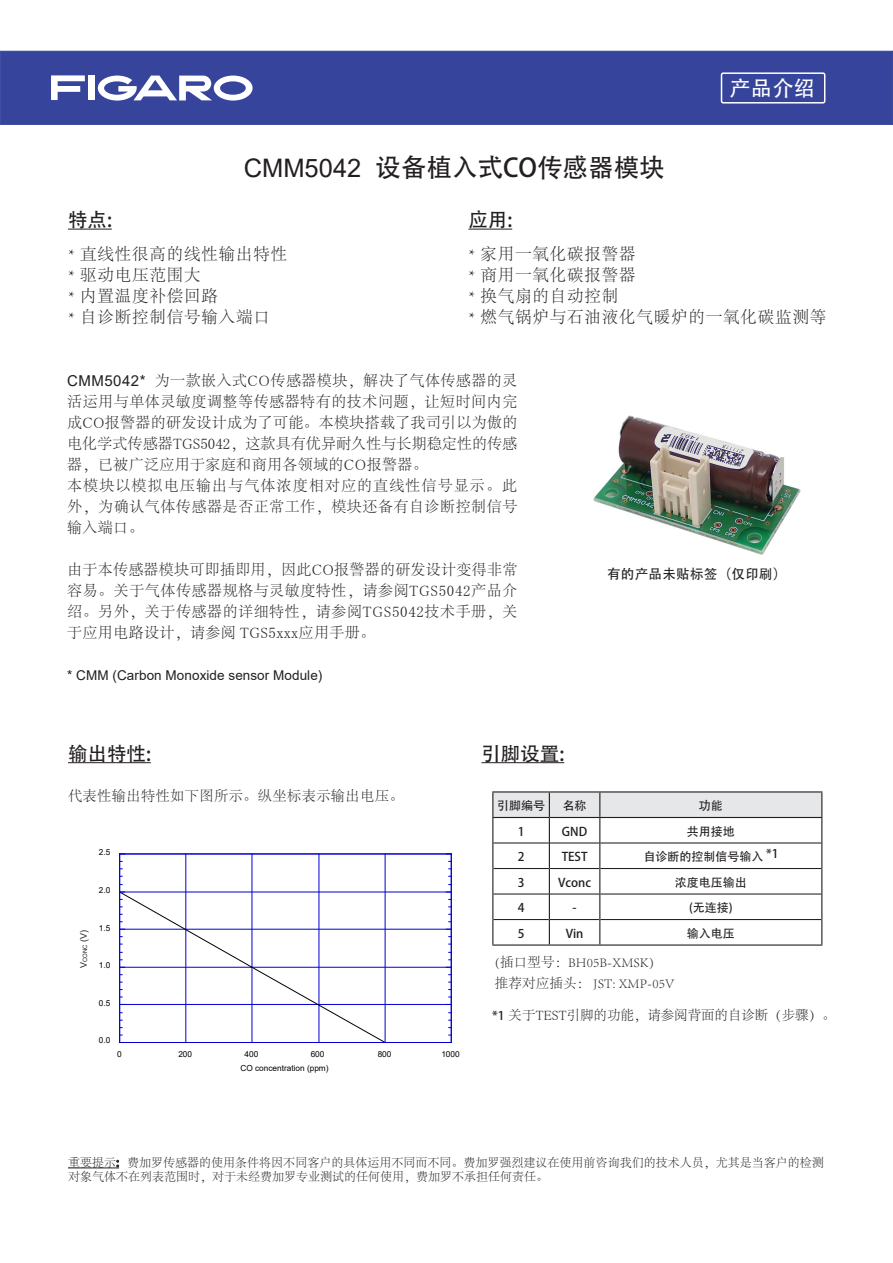
<style>
.page{position:relative;width:893px;height:1263px;background:#fff}
.page>*{position:absolute;margin:0;border:0;box-sizing:border-box;transform-origin:0 0}
.t1{font:25.5px "Adobe Heiti Std";color:#231f20}
.t2{font:21px "Adobe Heiti Std";color:#fff}
.t3{font:19.5px "Adobe Heiti Std";color:#231f20}
.t4{font:300 16.5px "Adobe Song Std";letter-spacing:.05em;color:#231f20}
.t5{font:300 15px/21px "Adobe Song Std";letter-spacing:.035em;color:#231f20;text-align:justify}
.t6{font:300 14.25px "Adobe Song Std";letter-spacing:.025em;color:#231f20}
.t7{font:300 13.5px "Adobe Song Std";letter-spacing:.01em;color:#231f20}
.Default{font:13.5px "Arial";letter-spacing:.005em;color:#231f20}
.t8{font:13.5px "Adobe Heiti Std";letter-spacing:.025em;color:#231f20}
.Body_text{font:300 12px/14.4px "Adobe Song Std";color:#231f20}
.t9{font:12px "Adobe Heiti Std";color:#231f20}
.t10{font:9px "Arial";color:#231f20}
.t11{font:8.25px "Arial";color:#000}
.s1{font-family:"Arial"}
.s2{font-family:"Arial";font-weight:400}
.s3{font-family:"MS P Mincho";font-weight:400}
.s4{font-size:6px}
.s5{font-family:"Adobe Heiti Std";font-weight:400;font-size:12px}
.s6{font-family:"Adobe Heiti Std";font-weight:400}
</style>
<div class="page">
<div style="left:0;top:51px;width:893px;height:74px;background:#36449c;border:1px solid #36449c"></div>
<div style="left:88px;top:75px;width:7px;height:25px;background:#fff"></div>
<svg style="left:51px;top:75px;width:34px;height:25px"></svg>
<svg style="left:98px;top:76px;width:155px;height:25px"></svg>
<div style="left:721px;top:72px;width:104px;height:32px;border:2px solid #fff;border-radius:2px"></div>
<svg style="left:892px;top:51px;width:1px;height:74px"></svg>
<hr style="left:68px;top:1167px;width:51px;height:1px;background:#231f20">
<hr style="left:68px;top:229px;width:44px;height:1px;background:#231f20">
<hr style="left:468px;top:229px;width:44px;height:1px;background:#231f20">
<hr style="left:68px;top:762px;width:83px;height:1px;background:#231f20">
<hr style="left:481px;top:762px;width:83px;height:1px;background:#231f20">
<hr style="left:120px;top:1004px;width:331px;height:1px;background:#0000d4">
<hr style="left:120px;top:967px;width:331px;height:1px;background:#0000d4">
<hr style="left:120px;top:929px;width:331px;height:1px;background:#0000d4">
<hr style="left:120px;top:892px;width:331px;height:1px;background:#0000d4">
<hr style="left:186px;top:854px;width:1px;height:188px;background:#0000d4">
<hr style="left:252px;top:854px;width:1px;height:188px;background:#0000d4">
<hr style="left:319px;top:854px;width:1px;height:188px;background:#0000d4">
<hr style="left:385px;top:854px;width:1px;height:188px;background:#0000d4">
<svg style="left:119px;top:891px;width:267px;height:152px"></svg>
<hr style="left:119px;top:854px;width:1px;height:188px;background:#0000d4">
<hr style="left:451px;top:854px;width:1px;height:188px;background:#0000d4">
<hr style="left:120px;top:1042px;width:331px;height:1px;background:#0000d4">
<hr style="left:120px;top:854px;width:331px;height:1px;background:#0000d4">
<hr style="left:492px;top:944px;width:57px;height:2px;background:#231f20">
<hr style="left:549px;top:944px;width:51px;height:2px;background:#231f20">
<hr style="left:600px;top:944px;width:222px;height:2px;background:#231f20">
<hr style="left:492px;top:791px;width:57px;height:1px;background:#231f20">
<hr style="left:549px;top:791px;width:51px;height:1px;background:#231f20">
<hr style="left:600px;top:791px;width:222px;height:1px;background:#231f20">
<svg style="left:492px;top:792px;width:330px;height:152px"></svg>
<hr style="left:492px;top:817px;width:57px;height:1px;background:#231f20">
<hr style="left:549px;top:817px;width:51px;height:1px;background:#231f20">
<hr style="left:600px;top:817px;width:222px;height:1px;background:#231f20">
<img style="left:593px;top:415px;width:208px;height:140px">
<p class="t1" style="left:244px;top:152px;width:422px"><span class="s1">CMM5042</span> 设备植入式CO传感器模块</p>
<h2 class="t2" style="left:729px;top:76px;width:87px">产品介绍</h2>
<p class="t3" style="left:68px;top:208px;width:45px">特点:</p>
<p class="t3" style="left:468px;top:208px;width:45px">应用:</p>
<p class="t4" style="left:468px;top:245px;width:169px">* 家用一氧化碳报警器</p>
<p class="t4" style="left:468px;top:266px;width:169px">* 商用一氧化碳报警器</p>
<p class="t4" style="left:468px;top:287px;width:151px">* 换气扇的自动控制</p>
<p class="t4" style="left:468px;top:308px;width:359px">* 燃气锅炉与石油液化气暖炉的一氧化碳监测等</p>
<p class="t4" style="left:68px;top:245px;width:221px">* 直线性很高的线性输出特性</p>
<p class="t4" style="left:68px;top:266px;width:134px">* 驱动电压范围大</p>
<p class="t4" style="left:68px;top:287px;width:151px">* 内置温度补偿回路</p>
<p class="t4" style="left:68px;top:308px;width:203px">* 自诊断控制信号输入端口</p>
<p class="t5" style="left:67px;top:370px;width:452px"><span class="s2">CMM5042*</span> 为一款嵌入式<span class="s3">CO</span>传感器模块，解决了气体传感器的灵活运用与单体灵敏度调整等传感器特有的技术问题，让短时间内完成<span class="s3">CO</span>报警器的研发设计成为了可能。本模块搭载了我司引以为傲的电化学式传感器<span class="s3">TGS5042</span>，这款具有优异耐久性与长期稳定性的传感器，已被广泛应用于家庭和商用各领域的<span class="s3">CO</span>报警器。</p>
<p class="t5" style="left:67px;top:475px;width:452px">本模块以模拟电压输出与气体浓度相对应的直线性信号显示。此外，为确认气体传感器是否正常工作，模块还备有自诊断控制信号输入端口。</p>
<p class="t5" style="left:67px;top:559px;width:452px">由于本传感器模块可即插即用，因此<span class="s3">CO</span>报警器的研发设计变得非常容易。关于气体传感器规格与灵敏度特性，请参阅<span class="s3">TGS5042</span>产品介绍。另外，关于传感器的详细特性，请参阅<span class="s3">TGS5042</span>技术手册，关于应用电路设计，请参阅 <span class="s3">TGS5xxx</span>应用手册。</p>
<p class="Default" style="left:67px;top:666px;width:257px">* CMM (Carbon Monoxide sensor Module)</p>
<p class="t3" style="left:68px;top:742px;width:84px">输出特性:</p>
<p class="t3" style="left:481px;top:742px;width:84px">引脚设置:</p>
<p class="t8" style="left:607px;top:566px;width:181px">有的产品未贴标签（仅印刷）</p>
<p class="t6" style="left:68px;top:788px;width:337px">代表性输出特性如下图所示。纵坐标表示输出电压。</p>
<p class="t11" style="left:99px;top:846px;width:13px">2.5</p>
<p class="t11" style="left:99px;top:884px;width:13px">2.0</p>
<p class="t10" style="left:77px;top:968px;width:40px;rotate:-90deg">V<span class="s4">CONC</span> (V)</p>
<p class="t11" style="left:99px;top:922px;width:13px">1.5</p>
<p class="t11" style="left:99px;top:959px;width:13px">1.0</p>
<p class="t11" style="left:99px;top:997px;width:13px">0.5</p>
<p class="t11" style="left:99px;top:1035px;width:13px">0.0</p>
<p class="t11" style="left:117px;top:1048px;width:6px">0</p>
<p class="t11" style="left:178px;top:1048px;width:15px">200</p>
<p class="t11" style="left:245px;top:1048px;width:15px">400</p>
<p class="t11" style="left:311px;top:1048px;width:15px">600</p>
<p class="t11" style="left:378px;top:1048px;width:15px">800</p>
<p class="t11" style="left:441px;top:1048px;width:20px">1000</p>
<p class="t11" style="left:240px;top:1062px;width:90px">CO concentration (ppm)</p>
<p class="t9" style="left:497px;top:798px;width:49px">引脚编号</p>
<p class="t9" style="left:563px;top:798px;width:25px">名称</p>
<p class="t9" style="left:699px;top:798px;width:25px">功能</p>
<p class="t9" style="left:518px;top:824px;width:8px">1</p>
<p class="t9" style="left:562px;top:824px;width:27px">GND</p>
<p class="t9" style="left:687px;top:824px;width:49px">共用接地</p>
<p class="t9" style="left:518px;top:849px;width:8px">2</p>
<p class="t9" style="left:562px;top:849px;width:27px">TEST</p>
<p class="t9" style="left:643px;top:849px;width:137px">自诊断的控制信号输入 *1</p>
<p class="t9" style="left:518px;top:875px;width:8px">3</p>
<p class="t9" style="left:558px;top:875px;width:35px">Vconc</p>
<p class="t9" style="left:675px;top:875px;width:73px">浓度电压输出</p>
<p class="t9" style="left:518px;top:900px;width:8px">4</p>
<p class="t9" style="left:573px;top:900px;width:6px">-</p>
<p class="t9" style="left:689px;top:900px;width:45px">(无连接)</p>
<p class="t9" style="left:518px;top:926px;width:8px">5</p>
<p class="t9" style="left:566px;top:926px;width:19px">Vin</p>
<p class="t9" style="left:687px;top:926px;width:49px">输入电压</p>
<p class="t7" style="left:495px;top:955px;width:161px">(插口型号：BH05B-XMSK)</p>
<p class="t7" style="left:495px;top:976px;width:181px">推荐对应插头： JST: XMP-05V</p>
<p class="t7" style="left:492px;top:1008px;width:345px"><span class="s5">*1</span> 关于<span class="s3">TEST</span>引脚的功能，请参阅背面的自诊断（步骤）。</p>
<p class="Body_text" style="left:68px;top:1155px;width:757px">重要提示<span class="s6">:</span> 费加罗传感器的使用条件将因不同客户的具体运用不同而不同。费加罗强烈建议在使用前咨询我们的技术人员，尤其是当客户的检测对象气体不在列表范围时，对于未经费加罗专业测试的任何使用，费加罗不承担任何责任。</p>
</div>
